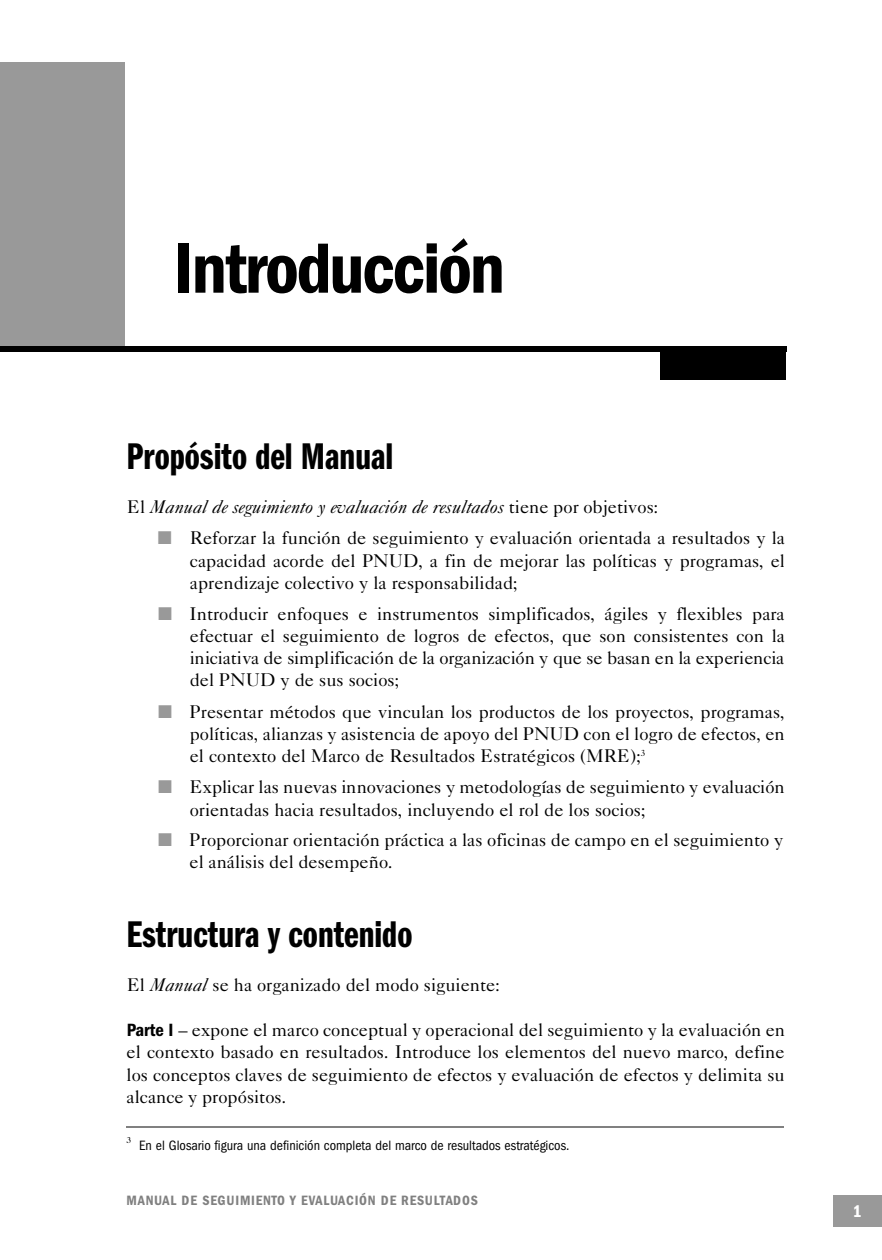
<style>
.page{position:relative;width:882px;height:1260px;background:#fff}
.page>*{position:absolute;margin:0;border:0;box-sizing:border-box;transform-origin:0 0}
.t1{font:600 condensed 73.5px "Franklin Gothic";color:#000}
.t2{font:38.5px "Franklin Gothic Demi Cmpr";color:#000}
.t3{font:18.38px/22.4px "Caslon Five Forty";color:#000;text-align:justify}
.t4{font:italic 18.38px "Caslon Five Forty";color:#000}
.t5{font:600 condensed 17.5px "Franklin Gothic";color:#fff}
.t6{font:condensed 14px "Franklin Gothic";color:#000}
.t7{font:600 condensed 14px "Franklin Gothic";letter-spacing:.06em;color:#808080}
.t8{font:8.75px "Caslon Two Twenty Four";color:#000}
.s1{font-style:normal}
.s2{color:#999}
.s3{font-style:italic}
.s4{font-family:"Franklin Gothic";font-weight:600;font-stretch:condensed}
</style>
<div class="page">
<div style="left:0;top:62px;width:125px;height:287px;background:#999"></div>
<div style="left:660px;top:349px;width:126px;height:31px;background:#000"></div>
<div style="left:833px;top:1196px;width:49px;height:31px;background:#999"></div>
<div style="left:0;top:346px;width:786px;height:5px;background:#000"></div>
<hr style="left:126px;top:1127px;width:658px;height:1px;background:#808080">
<h1 class="t1" style="left:174px;top:244px;width:332px">I n t r o d u c c i ó n</h1>
<h2 class="t2" style="left:126px;top:443px;width:268px">Propósito del Manual</h2>
<p class="t4" style="left:127px;top:500px;width:533px"><span class="s1">El</span> Manual de seguimiento y evaluación de resultados <span class="s1">tiene por objetivos:</span></p>
<p class="t3" style="left:190px;top:529px;width:597px;text-indent:-32px"><span class="s2">■</span> Reforzar la función de seguimiento y evaluación orientada a resultados y la capacidad acorde del PNUD, a fin de mejorar las políticas y programas, el aprendizaje colectivo y la responsabilidad;</p>
<p class="t3" style="left:190px;top:604px;width:597px;text-indent:-32px"><span class="s2">■</span> Introducir enfoques e instrumentos simplificados, ágiles y flexibles para efectuar el seguimiento de logros de efectos, que son consistentes con la iniciativa de simplificación de la organización y que se basan en la experiencia del PNUD y de sus socios;</p>
<p class="t3" style="left:190px;top:702px;width:597px;text-indent:-31px"><span class="s2">■</span> Presentar métodos que vinculan los productos de los proyectos, programas, políticas, alianzas y asistencia de apoyo del PNUD con el logro de efectos, en el contexto del Marco de Resultados Estratégicos (MRE);<sup>3</sup></p>
<p class="t3" style="left:190px;top:778px;width:597px;text-indent:-32px"><span class="s2">■</span> Explicar las nuevas innovaciones y metodologías de seguimiento y evaluación orientadas hacia resultados, incluyendo el rol de los socios;</p>
<p class="t3" style="left:190px;top:830px;width:595px;text-indent:-31px"><span class="s2">■</span> Proporcionar orientación práctica a las oficinas de campo en el seguimiento y el análisis del desempeño.</p>
<h2 class="t2" style="left:126px;top:922px;width:288px">Estructura y contenido</h2>
<p class="t3" style="left:127px;top:976px;width:375px">El <span class="s3">Manual</span> se ha organizado del modo siguiente:</p>
<p class="t3" style="left:127px;top:1020px;width:660px"><span class="s4">Parte I</span> – expone el marco conceptual y operacional del seguimiento y la evaluación en el contexto basado en resultados. Introduce los elementos del nuevo marco, define los conceptos claves de seguimiento de efectos y evaluación de efectos y delimita su alcance y propósitos.</p>
<p class="t8" style="left:126px;top:1137px;width:6px">3</p>
<p class="t6" style="left:139px;top:1140px;width:432px">En el Glosario figura una definición completa del marco de resultados estratégicos.</p>
<p class="t7" style="left:127px;top:1196px;width:353px">M A N UAL DE SEGUIMIENTO Y EVA L UACIÓN DE RESULTADOS</p>
<p class="t5" style="left:853px;top:1205px;width:10px">1</p>
</div>
